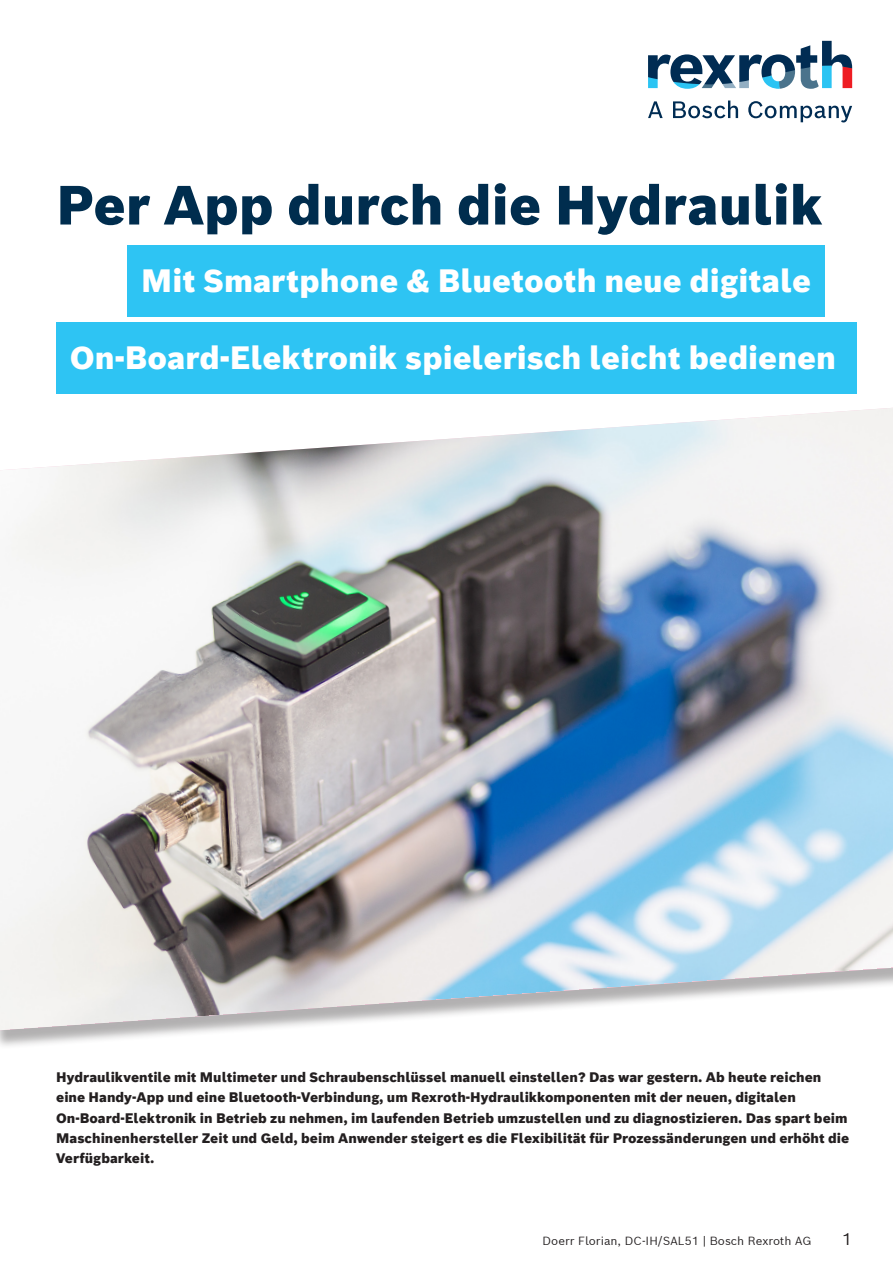
<style>
.page{position:relative;width:893px;height:1263px;background:#fff}
.page>*{position:absolute;margin:0;border:0;box-sizing:border-box;transform-origin:0 0}
._01_1_Headline_36pt{font:900 54px "Bosch Sans";color:#002d4e}
._01_Stripe-Headline{font:900 31.5px "Bosch Sans";color:#fff}
._00_Page_No_11pt_Reg{font:16.5px "Bosch Sans";color:#231f20}
._03_Body_text_9pt_4{font:900 13.5px/20.4px "Bosch Sans";color:#231f20}
._00_Page_footer_7_7p{font:11.55px "Bosch Sans";color:#231f20}
</style>
<div class="page">
<svg style="left:648px;top:101px;width:15px;height:17px"></svg>
<svg style="left:673px;top:101px;width:65px;height:17px"></svg>
<svg style="left:748px;top:101px;width:104px;height:21px"></svg>
<svg style="left:648px;top:41px;width:204px;height:48px"></svg>
<div style="left:0;top:408px;width:893px;height:641px;background:#231f20;opacity:.35"></div>
<img style="left:0;top:408px;width:893px;height:622px">
<div style="left:128px;top:245px;width:697px;height:71px;background:#2ec4f3"></div>
<div style="left:56px;top:322px;width:801px;height:72px;background:#2ec4f3"></div>
<p class="_01_1_Headline_36pt" style="left:56px;top:169px;width:768px">Per App durch die Hydraulik</p>
<p class="_01_Stripe-Headline" style="left:141px;top:260px;width:671px">Mit Smartphone &amp; Bluetooth neue digitale</p>
<p class="_01_Stripe-Headline" style="left:70px;top:337px;width:768px">On-Board-Elektronik spielerisch leicht bedienen</p>
<p class="_03_Body_text_9pt_4" style="left:56px;top:1067px;width:795px">Hydraulikventile mit Multimeter und Schraubenschlüssel manuell einstellen? Das war gestern. Ab heute reichen eine Handy-App und eine Bluetooth-Verbindung, um Rexroth-Hydraulikkomponenten mit der neuen, digitalen On-Board-Elektronik in Betrieb zu nehmen, im laufenden Betrieb umzustellen und zu diagnostizieren. Das spart beim Maschinenhersteller Zeit und Geld, beim Anwender steigert es die Flexibilität für Prozessänderungen und erhöht die Verfügbarkeit.</p>
<p class="_00_Page_footer_7_7p" style="left:542px;top:1233px;width:270px">Doerr Florian, DC-IH/SAL51 | Bosch Rexroth AG</p>
<p class="_00_Page_No_11pt_Reg" style="left:842px;top:1228px;width:12px">1</p>
</div>
